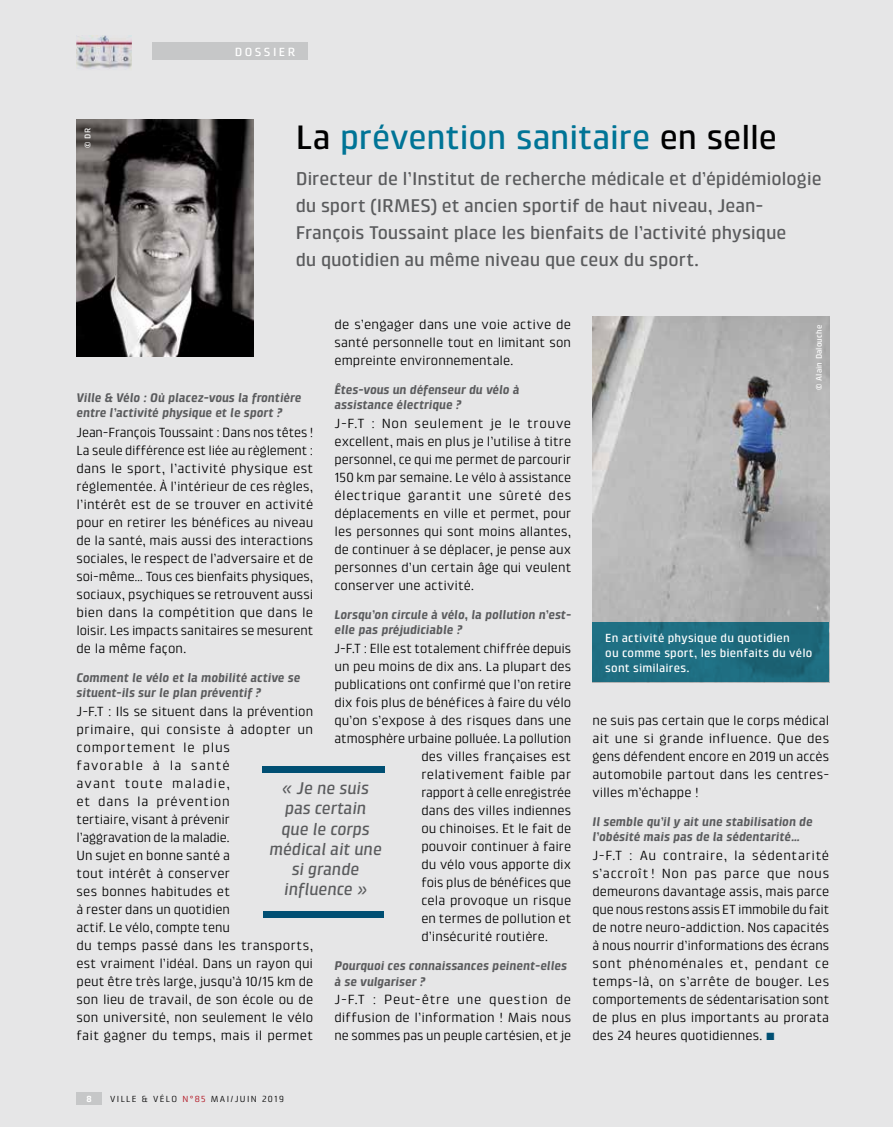
<style>
.page{position:relative;width:893px;height:1127px;background:#e6e6e7}
.page>*{position:absolute;margin:0;border:0;box-sizing:border-box;transform-origin:0 0}
.t1{font:500 34.5px "Klint LT Pro";letter-spacing:-.01em;color:#007496}
.t2{font:500 18.75px/27px "Klint LT Pro";letter-spacing:-.005em;color:#5a5b5d}
.t3{font:italic 500 17.25px/20.2px "Klint LT Pro";letter-spacing:-.005em;color:#5a5b5d;text-align:center}
.t4{font:13.5px/18px "Klint LT Pro";letter-spacing:.005em;color:#000;text-align:justify}
.t5{font:13.5px "Klint LT Pro";letter-spacing:.025em;color:#000}
.t6{font:italic 700 12.75px/15.8px "Klint LT Pro";letter-spacing:-.005em;color:#5a5b5d}
.t7{font:500 12px/15px "Klint LT Pro";letter-spacing:.015em;color:#fff}
.t8{font:9px "Klint LT Pro";letter-spacing:.15em;color:#000}
.t9{font:700 9px "Klint LT Pro";color:#fff}
.t10{font:500 8.25px "Klint LT Pro";letter-spacing:.01em;color:#fff}
.s1{color:#000}
.s2{color:#af0917}
.s3{color:#004f73}
</style>
<div class="page">
<div style="left:263px;top:766px;width:122px;height:6px;background:#004f73"></div>
<div style="left:264px;top:912px;width:120px;height:6px;background:#004f73"></div>
<img style="left:592px;top:316px;width:237px;height:307px">
<img style="left:77px;top:119px;width:176px;height:238px">
<div style="left:592px;top:623px;width:237px;height:59px;background:linear-gradient(to right,#1f7185,#1c6779)"></div>
<div style="left:77px;top:1092px;width:25px;height:12px;background:#c6c7c8"></div>
<div style="left:152px;top:43px;width:156px;height:17px;background:#c6c7c8"></div>
<svg style="left:89px;top:35px;width:43px;height:1px"></svg>
<img style="left:77px;top:36px;width:55px;height:33px">
<p class="t10" style="left:83px;top:148px;width:21px;rotate:-90deg">© DR</p>
<p class="t7" style="left:235px;top:44px;width:62px">DO SSIE R</p>
<h1 class="t1" style="left:296px;top:118px;width:483px"><span class="s1">La</span> prévention sanitaire <span class="s1">en selle</span></h1>
<h2 class="t2" style="left:296px;top:165px;width:527px">Directeur de l’Institut de recherche médicale et d’épidémiologie du sport (I RMES) et ancien sportif de haut niveau, Jean-François Toussaint place les bienfaits de l’activité physique<br>du quotidien au même niveau que ceux du sport.</h2>
<p class="t4" style="left:334px;top:315px;width:238px">de s’engager dans une voie active de santé personnelle tout en limitant son empreinte environnementale.</p>
<p class="t6" style="left:334px;top:381px;width:187px">Êtes-vous un défenseur du vélo à assistance électrique ?</p>
<p class="t4" style="left:334px;top:414px;width:238px">J-F.T : Non seulement je le trouve excellent, mais en plus je l’utilise à titre personnel, ce qui me permet de parcourir 150 km par semaine. Le vélo à assistance électrique garantit une sûreté des déplacements en ville et permet, pour les personnes qui sont moins allantes, de continuer à se déplacer, je pense aux personnes d’un certain âge qui veulent conserver une activité.</p>
<p class="t6" style="left:334px;top:606px;width:238px">Lorsqu’on circule à vélo, la pollution n’est&shy;elle pas préjudiciable ?</p>
<p class="t4" style="left:334px;top:639px;width:238px">J-F.T : Elle est totalement chiffrée depuis</p>
<p class="t4" style="left:334px;top:657px;width:238px">un peu moins de dix ans. La plupart des</p>
<p class="t4" style="left:334px;top:675px;width:238px">publications ont confirmé que l’on retire</p>
<p class="t4" style="left:334px;top:693px;width:238px">dix fois plus de bénéfices à faire du vélo</p>
<p class="t4" style="left:334px;top:711px;width:238px">qu’on s’expose à des risques dans une</p>
<p class="t4" style="left:334px;top:729px;width:238px">atmosphère urbaine polluée. La pollution</p>
<p class="t4" style="left:421px;top:747px;width:151px">des villes françaises est</p>
<p class="t5" style="left:421px;top:767px;width:151px">relativement faible par</p>
<p class="t4" style="left:421px;top:783px;width:151px">rapport à celle enregistrée</p>
<p class="t4" style="left:421px;top:801px;width:151px">dans des villes indiennes</p>
<p class="t4" style="left:421px;top:819px;width:151px">ou chinoises. Et le fait de</p>
<p class="t4" style="left:421px;top:837px;width:151px">pouvoir continuer à faire</p>
<p class="t4" style="left:421px;top:855px;width:151px">du vélo vous apporte dix</p>
<p class="t4" style="left:421px;top:873px;width:151px">fois plus de bénéfices que</p>
<p class="t4" style="left:421px;top:891px;width:151px">cela provoque un risque</p>
<p class="t4" style="left:421px;top:909px;width:151px">en termes de pollution et</p>
<p class="t4" style="left:421px;top:927px;width:129px">d’insécurité routière.</p>
<p class="t6" style="left:334px;top:957px;width:234px">Pourquoi ces connaissances peinent-elles à se vulgariser ?</p>
<p class="t4" style="left:334px;top:990px;width:238px">J-F.T : Peut-être une question de diffusion de l’information ! Mais nous ne sommes pas un peuple cartésien, et je</p>
<p class="t6" style="left:77px;top:389px;width:226px">Ville &amp; Vélo : Où placez-vous la frontière entre l’activité physique et le sport ?</p>
<p class="t4" style="left:77px;top:423px;width:238px">Jean-François Toussaint : Dans nos têtes !<br>La seule différence est liée au règlement : dans le sport, l’activité physique est réglementée. À l’intérieur de ces règles, l’intérêt est de se trouver en activité pour en retirer les bénéfices au niveau de la santé, mais aussi des interactions sociales, le respect de l’adversaire et de soi-même… Tous ces bienfaits physiques, sociaux, psychiques se retrouvent aussi bien dans la compétition que dans le loisir. Les impacts sanitaires se mesurent de la même façon.</p>
<p class="t6" style="left:77px;top:669px;width:225px">Comment le vélo et la mobilité active se situent-ils sur le plan préventif ?</p>
<p class="t4" style="left:77px;top:702px;width:238px;text-align:left">J-F.T : I ls se situent dans la prévention primaire, qui consiste à adopter un comportement le plus<br>favorable à la santé<br>avant toute maladie,<br>et dans la prévention<br>tertiaire, visant à prévenir<br>l’aggravation de la maladie.<br>Un sujet en bonne santé a<br>tout intérêt à conserver<br>ses bonnes habitudes et<br>à rester dans un quotidien<br>actif. Le vélo, compte tenu<br>du temps passé dans les transports, est vraiment l’idéal. Dans un rayon qui peut être très large, jusqu’à 10/15 km de son lieu de travail, de son école ou de son université, non seulement le vélo fait gagner du temps, mais il permet</p>
<p class="t3" style="left:269px;top:778px;width:114px">« Je ne suis pas certain que le corps médical ait une si grande influence »</p>
<p class="t9" style="left:87px;top:1093px;width:7px">8</p>
<p class="t8" style="left:110px;top:1093px;width:175px">ville &amp; vélo <span class="s2">N°85</span> MAI/JUI N 2019</p>
<p class="t10" style="left:814px;top:390px;width:66px;rotate:-90deg">© Alain Dalouche</p>
<p class="t7" style="left:605px;top:631px;width:209px">En activité physique du quotidien<br>ou comme sport, les bienfaits du vélo sont similaires.</p>
<p class="t4" style="left:592px;top:711px;width:238px">ne suis pas certain que le corps médical ait une si grande influence. Que des gens défendent encore en 2019 un accès automobile partout dans les centres&shy;villes m’échappe !</p>
<p class="t6" style="left:592px;top:813px;width:222px">Il semble qu’il y ait une stabilisation de l’obésité mais pas de la sédentarité…</p>
<p class="t4" style="left:592px;top:846px;width:238px">J-F.T : Au contraire, la sédentarité s’accroît ! Non pas parce que nous demeurons davantage assis, mais parce que nous restons assis ET immobile du fait de notre neuro-addiction. Nos capacités à nous nourrir d’informations des écrans sont phénoménales et, pendant ce temps-là, on s’arrête de bouger. Les comportements de sédentarisation sont de plus en plus importants au prorata des 24 heures quotidiennes. <span class="s3">■</span></p>
</div>
